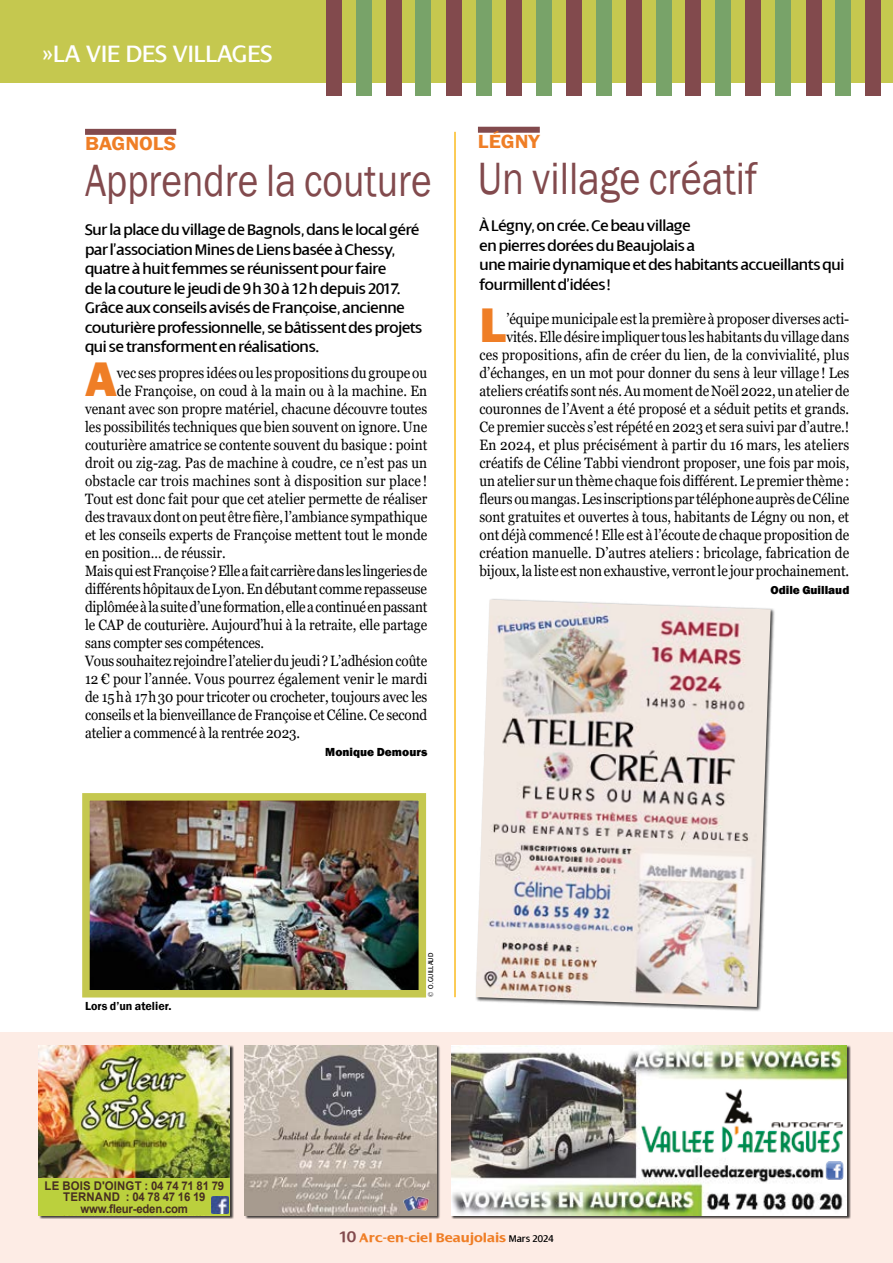
<style>
.page{position:relative;width:893px;height:1263px;background:#fff}
.page>*{position:absolute;margin:0;border:0;box-sizing:border-box;transform-origin:0 0}
.t1{font:800 49.95px "Franklin Gothic";color:#ef7e26}
.t2{font:46.5px "Franklin Gothic";color:#824a4d;scale:.85 1}
.t3{font:46.5px "Franklin Gothic";color:#824a4d;scale:.87 1}
.t4{font:25.5px "Dialog";color:#fff}
.t5{font:600 19.5px "Franklin Gothic";color:#ef7e26;scale:1.1 1}
.t6{font:16.5px/19.5px "Dialog";letter-spacing:-.02em;color:#000}
.t7{font:15px/18px "Georgia";color:#000;text-align:right;scale:.9 1}
.t8{font:15px "Georgia";letter-spacing:-.02em;color:#000;scale:.9 1}
.t9{font:700 13.5px "Dialog";color:#ef7e26;scale:1.1 1}
.t10{font:700 12px/11.4px "Arial";letter-spacing:-.02em;color:#472f22;text-align:center;scale:.95 1}
.t11{font:800 12px "Franklin Gothic";color:#000}
.t12{font:600 12px "Franklin Gothic";color:#000}
.t13{font:7.5px "Dialog";color:#000;scale:.9 1}
.s1{font-size:16.5px;color:#824a4d}
.s2{font-weight:400;font-size:10.5px;color:#000}
</style>
<div class="page">
<div style="left:0;top:1032px;width:893px;height:231px;background:#fdece5"></div>
<div style="left:245px;top:1045px;width:195px;height:174px;background:#000;opacity:.75"></div>
<img style="left:245px;top:1045px;width:191px;height:170px">
<img style="left:403px;top:1196px;width:25px;height:15px">
<div style="left:451px;top:1045px;width:400px;height:174px;background:#000;opacity:.75"></div>
<img style="left:451px;top:1045px;width:395px;height:170px">
<img style="left:640px;top:1087px;width:203px;height:66px">
<img style="left:826px;top:1162px;width:17px;height:17px">
<div style="left:39px;top:1045px;width:195px;height:174px;background:#000;opacity:.75"></div>
<img style="left:39px;top:1045px;width:191px;height:133px">
<div style="left:39px;top:1178px;width:191px;height:37px;background:#bbd03d"></div>
<img style="left:212px;top:1197px;width:17px;height:17px">
<div style="left:0;top:0;width:893px;height:83px;background:#c5c84f"></div>
<div style="left:326px;top:0;width:16px;height:95px;background:#824a4d"></div>
<div style="left:356px;top:0;width:16px;height:95px;background:#78a369"></div>
<div style="left:386px;top:0;width:16px;height:95px;background:#824a4d"></div>
<div style="left:415px;top:0;width:16px;height:95px;background:#78a369"></div>
<div style="left:446px;top:0;width:16px;height:95px;background:#824a4d"></div>
<div style="left:476px;top:0;width:16px;height:95px;background:#78a369"></div>
<div style="left:506px;top:0;width:16px;height:95px;background:#824a4d"></div>
<div style="left:536px;top:0;width:16px;height:95px;background:#78a369"></div>
<div style="left:566px;top:0;width:16px;height:95px;background:#824a4d"></div>
<div style="left:596px;top:0;width:16px;height:95px;background:#78a369"></div>
<div style="left:626px;top:0;width:16px;height:95px;background:#824a4d"></div>
<div style="left:656px;top:0;width:16px;height:95px;background:#78a369"></div>
<div style="left:685px;top:0;width:16px;height:95px;background:#824a4d"></div>
<div style="left:715px;top:0;width:16px;height:95px;background:#78a369"></div>
<div style="left:745px;top:0;width:16px;height:95px;background:#824a4d"></div>
<div style="left:775px;top:0;width:16px;height:95px;background:#78a369"></div>
<div style="left:806px;top:0;width:16px;height:95px;background:#824a4d"></div>
<div style="left:835px;top:0;width:16px;height:95px;background:#78a369"></div>
<div style="left:865px;top:0;width:16px;height:95px;background:#824a4d"></div>
<div style="left:478px;top:127px;width:62px;height:6px;background:#824a4d"></div>
<div style="left:475px;top:599px;width:301px;height:413px;background:#000;opacity:.75"></div>
<img style="left:476px;top:600px;width:295px;height:407px">
<div style="left:85px;top:129px;width:91px;height:6px;background:#824a4d"></div>
<img style="left:91px;top:802px;width:326px;height:186px">
<div style="left:82px;top:793px;width:344px;height:204px;border:8px solid #c5c84f"></div>
<hr style="left:454px;top:132px;width:2px;height:865px;background:#fbbb21">
<h3 class="t4" style="left:43px;top:40px;width:231px">»LA VIE DES VILLAGES</h3>
<h3 class="t5" style="left:85px;top:131px;width:84px">BAGNOLS</h3>
<h2 class="t2" style="left:85px;top:152px;width:409px">Apprendre la couture</h2>
<p class="t6" style="left:85px;top:220px;width:339px">Sur la place du village de Bagnols, dans le local géré par l’association Mines de Liens basée à Chessy, quatre à huit femmes se réunissent pour faire<br>de la couture le jeudi de 9h30 à 12h depuis 2017.<br>Grâce aux conseils avisés de Françoise, ancienne couturière professionnelle, se bâtissent des projets qui se transforment en réalisations.</p>
<h1 class="t1" style="left:85px;top:347px;width:33px">A</h1>
<p class="t7" style="left:117px;top:364px;width:346px">vec ses propres idées ou les propositions du groupe ou</p>
<p class="t7" style="left:117px;top:382px;width:346px">de Françoise, on coud à la main ou à la machine. En</p>
<p class="t7" style="left:85px;top:400px;width:382px">venant avec son propre matériel, chacune découvre toutes</p>
<p class="t7" style="left:85px;top:418px;width:382px">les possibilités techniques que bien souvent on ignore. Une</p>
<p class="t7" style="left:85px;top:436px;width:382px">couturière amatrice se contente souvent du basique : point</p>
<p class="t7" style="left:85px;top:454px;width:382px">droit ou zig-zag. Pas de machine à coudre, ce n’est pas un</p>
<p class="t7" style="left:85px;top:472px;width:382px">obstacle car trois machines sont à disposition sur place !</p>
<p class="t7" style="left:85px;top:490px;width:382px">Tout est donc fait pour que cet atelier permette de réaliser</p>
<p class="t7" style="left:85px;top:508px;width:382px">des travaux dont on peut être fière, l’ambiance sympathique</p>
<p class="t7" style="left:85px;top:526px;width:382px">et les conseils experts de Françoise mettent tout le monde</p>
<p class="t7" style="left:85px;top:544px;width:158px">en position… de réussir.</p>
<p class="t8" style="left:85px;top:562px;width:382px">Mais qui est Françoise? Elle a fait carrière dans les lingeries de</p>
<p class="t7" style="left:85px;top:580px;width:382px">différents hôpitaux de Lyon. En débutant comme repasseuse</p>
<p class="t8" style="left:85px;top:598px;width:382px">diplômée à la suite d’une formation, elle a continué en passant</p>
<p class="t7" style="left:85px;top:616px;width:382px">le CAP de couturière. Aujourd’hui à la retraite, elle partage</p>
<p class="t7" style="left:85px;top:634px;width:201px">sans compter ses compétences.</p>
<p class="t7" style="left:85px;top:652px;width:382px">Vous souhaitez rejoindre l’atelier du jeudi ? L’adhésion coûte</p>
<p class="t7" style="left:85px;top:670px;width:382px">12 € pour l’année. Vous pourrez également venir le mardi</p>
<p class="t7" style="left:85px;top:688px;width:382px">de 15hà 17h30 pour tricoter ou crocheter, toujours avec les</p>
<p class="t7" style="left:85px;top:706px;width:382px">conseils et la bienveillance de Françoise et Céline. Ce second</p>
<p class="t7" style="left:85px;top:724px;width:240px">atelier a commencé à la rentrée 2023.</p>
<p class="t11" style="left:325px;top:744px;width:104px">Monique Demours</p>
<h3 class="t5" style="left:478px;top:129px;width:58px">LÉGNY</h3>
<h2 class="t3" style="left:478px;top:150px;width:323px">Un village créatif</h2>
<p class="t6" style="left:479px;top:216px;width:366px">À Légny, on crée. Ce beau village<br>en pierres dorées du Beaujolais a<br>une mairie dynamique et des habitants accueillants qui fourmillent d’idées!</p>
<h1 class="t1" style="left:479px;top:293px;width:28px">L</h1>
<p class="t7" style="left:479px;top:310px;width:413px">’équipe municipale est la première à proposer diverses acti&shy;vités. Elle désire impliquer tous les habitants du village dans<br>ces propositions, afin de créer du lien, de la convivialité, plus d’échanges, en un mot pour donner du sens à leur village ! Les ateliers créatifs sont nés. Au moment de Noël 2022, un atelier de couronnes de l’Avent a été proposé et a séduit petits et grands.<br>Ce premier succès s’est répété en 2023 et sera suivi par d’autre.!<br>En 2024, et plus précisément à partir du 16 mars, les ateliers créatifs de Céline Tabbi viendront proposer, une fois par mois, un atelier sur un thème chaque fois différent. Le premier thème : fleurs ou mangas. Les inscriptions par téléphone auprès de Céline sont gratuites et ouvertes à tous, habitants de Légny ou non, et ont déjà commencé ! Elle est à l’écoute de chaque proposition de création manuelle. D’autres ateliers : bricolage, fabrication de bijoux, la liste est non exhaustive, verront le jour prochainement.</p>
<p class="t11" style="left:770px;top:582px;width:80px">Odile Guillaud</p>
<p class="t12" style="left:85px;top:998px;width:88px">Lors d’un atelier.</p>
<p class="t10" style="left:45px;top:1180px;width:190px">LE BOIS D'OINGT : 04 74 71 81 79<br>TERNAND : 04 78 47 16 19 www.fleur-eden.com</p>
<p class="t13" style="left:427px;top:997px;width:51px;rotate:-90deg">© O. GUILLAUD</p>
<p class="t9" style="left:339px;top:1230px;width:197px"><span class="s1">10</span> Arc-en-ciel Beaujolais <span class="s2">Mars 2024</span></p>
</div>
